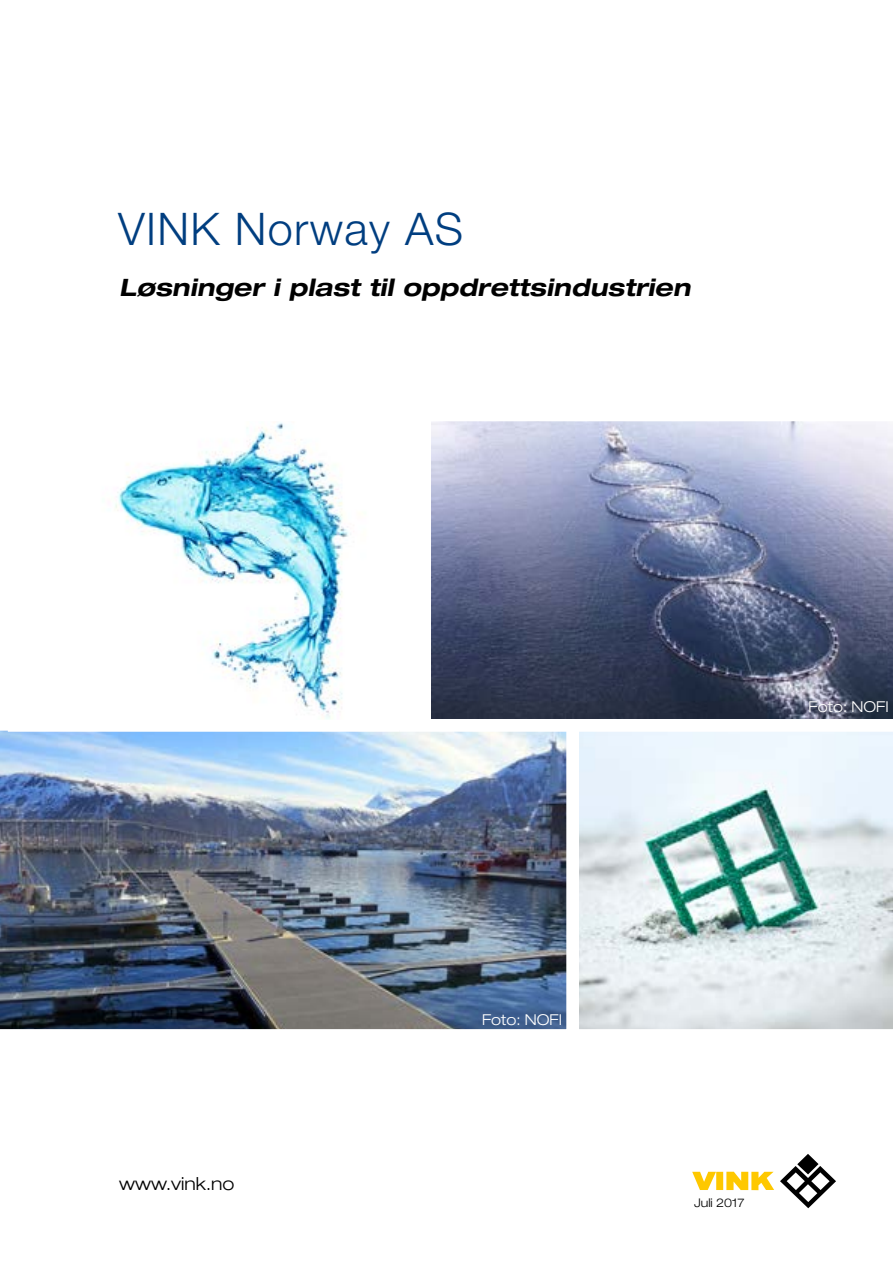
<style>
.page{position:relative;width:893px;height:1263px;background:#fff}
.page>*{position:absolute;margin:0;border:0;box-sizing:border-box;transform-origin:0 0}
.t1{font:300 45px "Helvetica Neue LT Pro";letter-spacing:.03em;color:#003e80}
.t2{font:italic 700 expanded 24px "Helvetica Neue LT Pro";color:#000}
.t3{font:300 expanded 18px "Helvetica Neue LT Pro";color:#000}
.t4{font:300 expanded 15px "Helvetica Neue LT Pro";color:#fff}
.t5{font:300 expanded 12px "Helvetica Neue LT Pro";color:#000}
</style>
<div class="page">
<svg style="left:692px;top:1172px;width:24px;height:18px"></svg>
<div style="left:716px;top:1172px;width:7px;height:18px;background:#fec800"></div>
<svg style="left:726px;top:1172px;width:48px;height:18px"></svg>
<svg style="left:780px;top:1154px;width:56px;height:54px"></svg>
<svg style="left:579px;top:732px;width:314px;height:297px;background:#d1e0e3"></svg>
<img style="left:0;top:730px;width:567px;height:300px">
<img style="left:115px;top:422px;width:234px;height:297px">
<svg style="left:400px;top:421px;width:493px;height:311px;background:#8289a3"></svg>
<h1 class="t1" style="left:118px;top:202px;width:347px">VINK Norway AS</h1>
<p class="t2" style="left:119px;top:272px;width:578px">Løsninger i plast til oppdrettsindustrien</p>
<p class="t3" style="left:119px;top:1172px;width:117px">www.vink.no</p>
<p class="t4" style="left:482px;top:1011px;width:82px">Foto: NOFI</p>
<p class="t4" style="left:809px;top:698px;width:82px">Foto: NOFI</p>
<p class="t5" style="left:694px;top:1196px;width:52px">Juli 2017</p>
</div>
